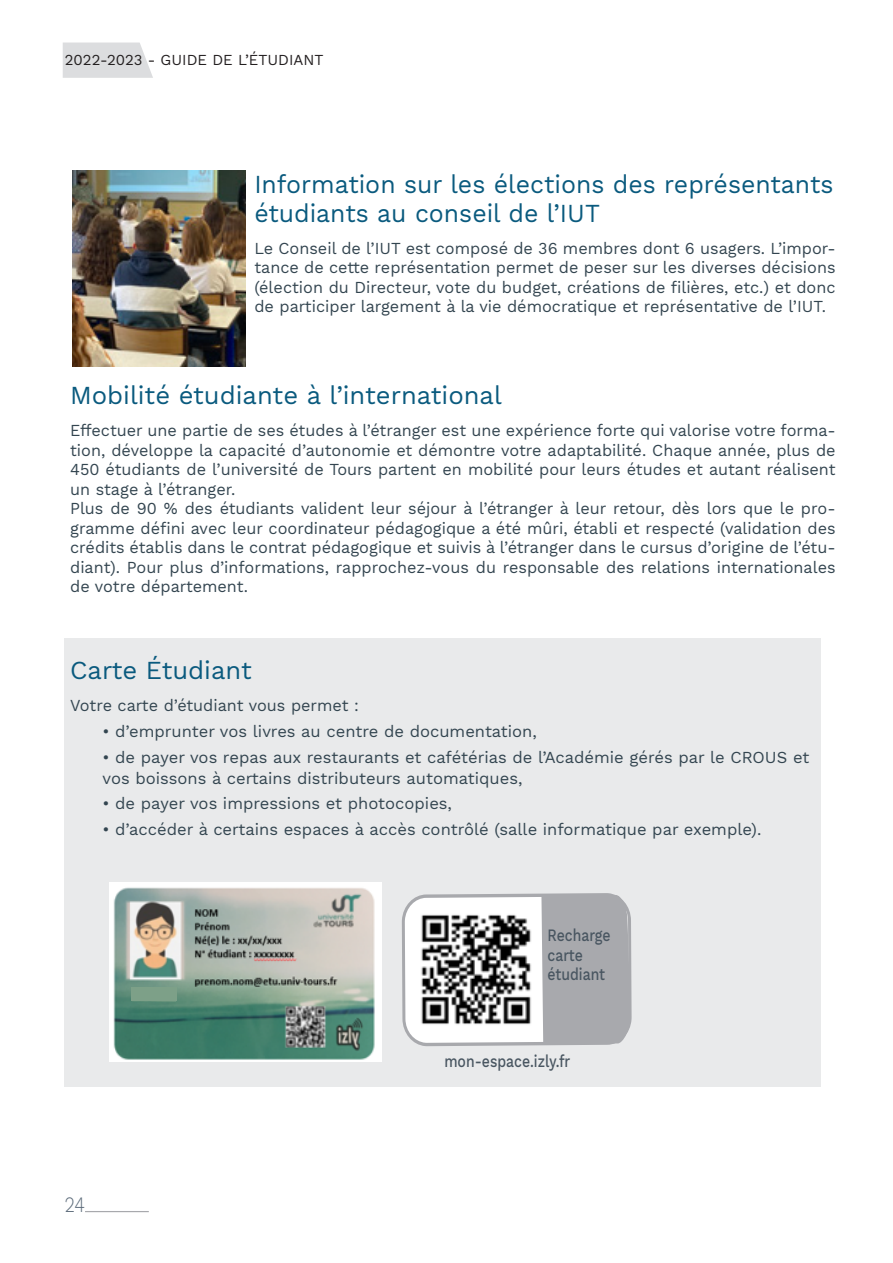
<style>
.page{position:relative;width:893px;height:1263px;background:#fff}
.page>*{position:absolute;margin:0;border:0;box-sizing:border-box;transform-origin:0 0}
.titre_sous_titre_ble{font:25.5px/28.5px "Work Sans";color:#0a5a7e}
.t1{font:300 21.6px "Work Sans";color:#5b6a79;scale:.83 1}
.info_loupe{font:500 17.1px "Work Sans";color:#495661;scale:.82 1}
.texte{font:16.5px/19.5px "Work Sans";color:#334550;text-align:justify}
.texte_marge_avant_no{font:16.5px/21px "Work Sans";color:#334550}
.t2{font:15px "Work Sans";color:#231f20}
</style>
<div class="page">
<svg style="left:63px;top:43px;width:90px;height:35px;background:#dedfe1"></svg>
<hr style="left:85px;top:1211px;width:64px;height:1px;background:#a8a9ad">
<div style="left:64px;top:638px;width:757px;height:448px;background:#e9eaeb"></div>
<img style="left:72px;top:170px;width:174px;height:197px">
<svg style="left:402px;top:893px;width:230px;height:153px;background:#c6c6c9"></svg>
<img style="left:420px;top:913px;width:111px;height:113px">
<img style="left:109px;top:882px;width:272px;height:179px">
<div style="left:131px;top:988px;width:46px;height:13px;background:#7da088"></div>
<p class="t2" style="left:65px;top:51px;width:260px">2022-2023 - GUIDE DE L’ÉTUDIANT</p>
<p class="titre_sous_titre_ble" style="left:254px;top:171px;width:580px">Information sur les élections des représentants étudiants au conseil de l’IUT</p>
<p class="texte" style="left:254px;top:239px;width:583px">Le Conseil de l’IUT est composé de 36 membres dont 6 usagers. L’impor&shy;tance de cette représentation permet de peser sur les diverses décisions (élection du Directeur, vote du budget, créations de filières, etc.) et donc de participer largement à la vie démocratique et représentative de l’IUT.</p>
<p class="titre_sous_titre_ble" style="left:70px;top:382px;width:433px">Mobilité étudiante à l’international</p>
<p class="texte" style="left:70px;top:421px;width:767px">Effectuer une partie de ses études à l’étranger est une expérience forte qui valorise votre forma&shy;tion, développe la capacité d’autonomie et démontre votre adaptabilité. Chaque année, plus de 450 étudiants de l’université de Tours partent en mobilité pour leurs études et autant réalisent un stage à l’étranger.</p>
<p class="texte" style="left:70px;top:499px;width:767px">Plus de 90 % des étudiants valident leur séjour à l’étranger à leur retour, dès lors que le pro&shy;gramme défini avec leur coordinateur pédagogique a été mûri, établi et respecté (validation des crédits établis dans le contrat pédagogique et suivis à l’étranger dans le cursus d’origine de l’étu&shy;diant). Pour plus d’informations, rapprochez-vous du responsable des relations internationales de votre département.</p>
<p class="titre_sous_titre_ble" style="left:70px;top:657px;width:183px">Carte Étudiant</p>
<p class="texte" style="left:70px;top:697px;width:290px">Votre carte d’étudiant vous permet :</p>
<p class="texte_marge_avant_no" style="left:102px;top:721px;width:436px">• d’emprunter vos livres au centre de documentation,</p>
<p class="texte_marge_avant_no" style="left:102px;top:747px;width:708px">• de payer vos repas aux restaurants et cafétérias de l’Académie gérés par le CROUS et vos boissons à certains distributeurs automatiques,</p>
<p class="texte_marge_avant_no" style="left:102px;top:794px;width:351px">• de payer vos impressions et photocopies,</p>
<p class="texte_marge_avant_no" style="left:102px;top:819px;width:660px">• d’accéder à certains espaces à accès contrôlé (salle informatique par exemple).</p>
<p class="info_loupe" style="left:548px;top:925px;width:79px">Recharge</p>
<p class="info_loupe" style="left:548px;top:945px;width:45px">carte</p>
<p class="info_loupe" style="left:548px;top:964px;width:72px">étudiant</p>
<h2 class="t1" style="left:65px;top:1191px;width:26px">24</h2>
<p class="info_loupe" style="left:444px;top:1051px;width:155px">mon-espace.izly.fr</p>
</div>
